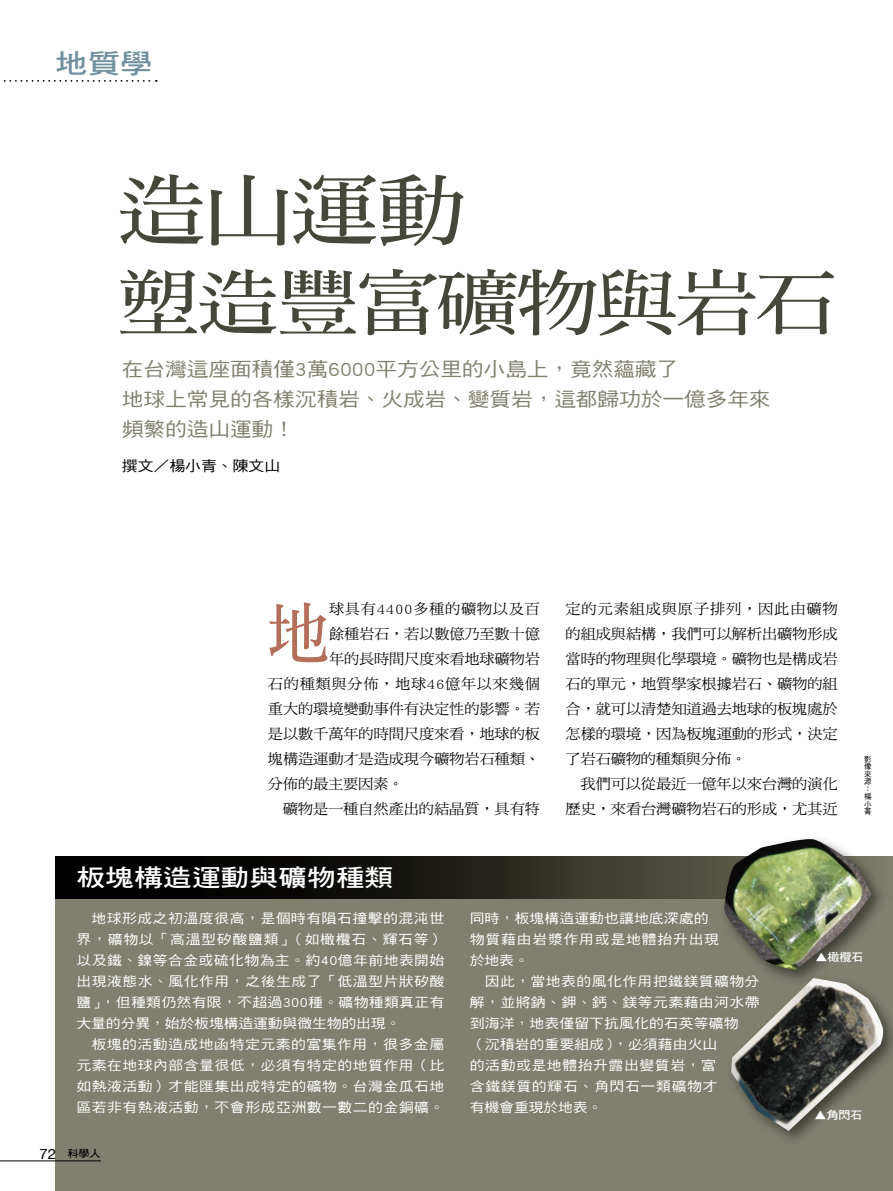
<style>
.page{position:relative;width:893px;height:1191px;background:#fff}
.page>*{position:absolute;margin:0;border:0;box-sizing:border-box;transform-origin:0 0}
.t1{font:78px "DF Ming Std W7";color:#47463a;scale:1.13 1}
.t2{font:72px "DF Ming Std W7";letter-spacing:-.02em;color:#47463a;scale:1.13 1}
.t3{font:68.25px "DF Ming Std W7";color:#b56e59;scale:.9 1}
.t4{font:27px "DF Hei Std W7";color:#6f8f9f;scale:1.2 1}
.t5{font:24px "DF Hei Std W7";color:#fff;scale:1.2 1}
.t6{font:19.5px/30px "DF Hei Std W5";letter-spacing:-.01em;color:#81806f;scale:1.12 1}
.t7{font:14.55px/24.9px "DF Ming Std W5";letter-spacing:-.01em;color:#000;text-align:justify;scale:1.05 1}
.t8{font:14.55px "DF Ming Std W5";letter-spacing:.04em;color:#000;scale:1.05 1}
.t9{font:14.4px "DF Hei Std W5";color:#000;scale:1.1 1}
.t10{font:13.35px/21px "DF Hei Std W5";letter-spacing:.03em;color:#fff;text-align:justify;scale:1.12 1}
.t11{font:11.25px "DF Hei Std W7";color:#fff;scale:1.07 1}
.t12{font:10.2px "DF Hei Std W7";color:#000;scale:1.1 1}
.t13{font:7.5px/7.5px "DF Hei Std W5";color:#000}
.s1{font-family:"Helvetica Neue";font-size:14.25px}
</style>
<div class="page">
<div style="left:55px;top:867px;width:838px;height:324px;background:#81806f"></div>
<hr style="left:0;top:1160px;width:101px;height:1px;background:#000">
<svg style="left:3px;top:80px;width:154px;height:2px"></svg>
<svg style="left:55px;top:856px;width:838px;height:43px;background:#1d1c16"></svg>
<div style="left:718px;top:833px;width:169px;height:153px;background:#000;opacity:.5"></div>
<img style="left:722px;top:839px;width:150px;height:130px">
<div style="left:725px;top:972px;width:168px;height:174px;background:#000;opacity:.5"></div>
<img style="left:731px;top:978px;width:152px;height:153px">
<h3 class="t4" style="left:55px;top:48px;width:83px">地質學</h3>
<h1 class="t1" style="left:118px;top:168px;width:309px">造山運動</h1>
<h2 class="t2" style="left:118px;top:263px;width:638px">塑造豐富礦物與岩石</h2>
<h3 class="t6" style="left:122px;top:354px;width:581px">在台灣這座面積僅3萬6000平方公里的小島上，竟然蘊藏了<br>地球上常見的各樣沉積岩、火成岩、變質岩，這都歸功於一億多年來頻繁的造山運動！</h3>
<p class="t9" style="left:122px;top:458px;width:145px">撰文／楊小青、陳文山</p>
<h3 class="t3" style="left:268px;top:596px;width:69px">地</h3>
<p class="t8" style="left:329px;top:601px;width:202px">球具有4400多種的礦物以及百</p>
<p class="t7" style="left:329px;top:621px;width:202px">餘種岩石，若以數億乃至數十億</p>
<p class="t7" style="left:329px;top:646px;width:202px">年的長時間尺度來看地球礦物岩</p>
<p class="t8" style="left:268px;top:676px;width:261px">石的種類與分佈，地球46億年以來幾個</p>
<p class="t7" style="left:268px;top:696px;width:261px">重大的環境變動事件有決定性的影響。若</p>
<p class="t7" style="left:268px;top:721px;width:261px">是以數千萬年的時間尺度來看，地球的板</p>
<p class="t7" style="left:268px;top:746px;width:261px">塊構造運動才是造成現今礦物岩石種類、</p>
<p class="t7" style="left:268px;top:770px;width:131px">分佈的最主要因素。</p>
<p class="t7" style="left:283px;top:795px;width:247px">礦物是一種自然產出的結晶質，具有特</p>
<h3 class="t5" style="left:77px;top:864px;width:266px">板塊構造運動與礦物種類</h3>
<p class="t7" style="left:566px;top:596px;width:261px">定的元素組成與原子排列，因此由礦物的組成與結構，我們可以解析出礦物形成當時的物理與化學環境。礦物也是構成岩石的單元，地質學家根據岩石、礦物的組合，就可以清楚知道過去地球的板塊處於怎樣的環境，因為板塊運動的形式，決定了岩石礦物的種類與分佈。</p>
<p class="t7" style="left:566px;top:770px;width:261px;text-align:right">我們可以從最近一億年以來台灣的演化歷史，來看台灣礦物岩石的形成，尤其近</p>
<p class="t13" style="left:864px;top:755px;width:9px">影像來源：楊小菁</p>
<p class="t10" style="left:77px;top:907px;width:330px;text-indent:15px">地球形成之初溫度很高，是個時有隕石撞擊的混沌世界，礦物以「高溫型矽酸鹽類」（如橄欖石、輝石等）以及鐵、鎳等合金或硫化物為主。約40億年前地表開始出現液態水、風化作用，之後生成了「低溫型片狀矽酸鹽」，但種類仍然有限，不超過300種。礦物種類真正有大量的分異，始於板塊構造運動與微生物的出現。</p>
<p class="t10" style="left:77px;top:1033px;width:330px;text-indent:15px">板塊的活動造成地函特定元素的富集作用，很多金屬元素在地球內部含量很低，必須有特定的地質作用（比如熱液活動）才能匯集出成特定的礦物。台灣金瓜石地區若非有熱液活動，不會形成亞洲數一數二的金銅礦。</p>
<p class="t12" style="left:40px;top:1148px;width:57px"><span class="s1">72</span> 科學人</p>
<p class="t10" style="left:470px;top:907px;width:224px;text-align:left">同時，板塊構造運動也讓地底深處的物質藉由岩漿作用或是地體抬升出現於地表。</p>
<p class="t10" style="left:470px;top:970px;width:260px;text-align:left;text-indent:15px">因此，當地表的風化作用把鐵鎂質礦物分解，並將鈉、鉀、鈣、鎂等元素藉由河水帶到海洋，地表僅留下抗風化的石英等礦物<br>（沉積岩的重要組成），必須藉由火山<br>的活動或是地體抬升露出變質岩，富<br>含鐵鎂質的輝石、角閃石一類礦物才<br>有機會重現於地表。</p>
<p class="t11" style="left:815px;top:951px;width:46px">▲橄欖石</p>
<p class="t11" style="left:814px;top:1108px;width:46px">▲角閃石</p>
</div>
